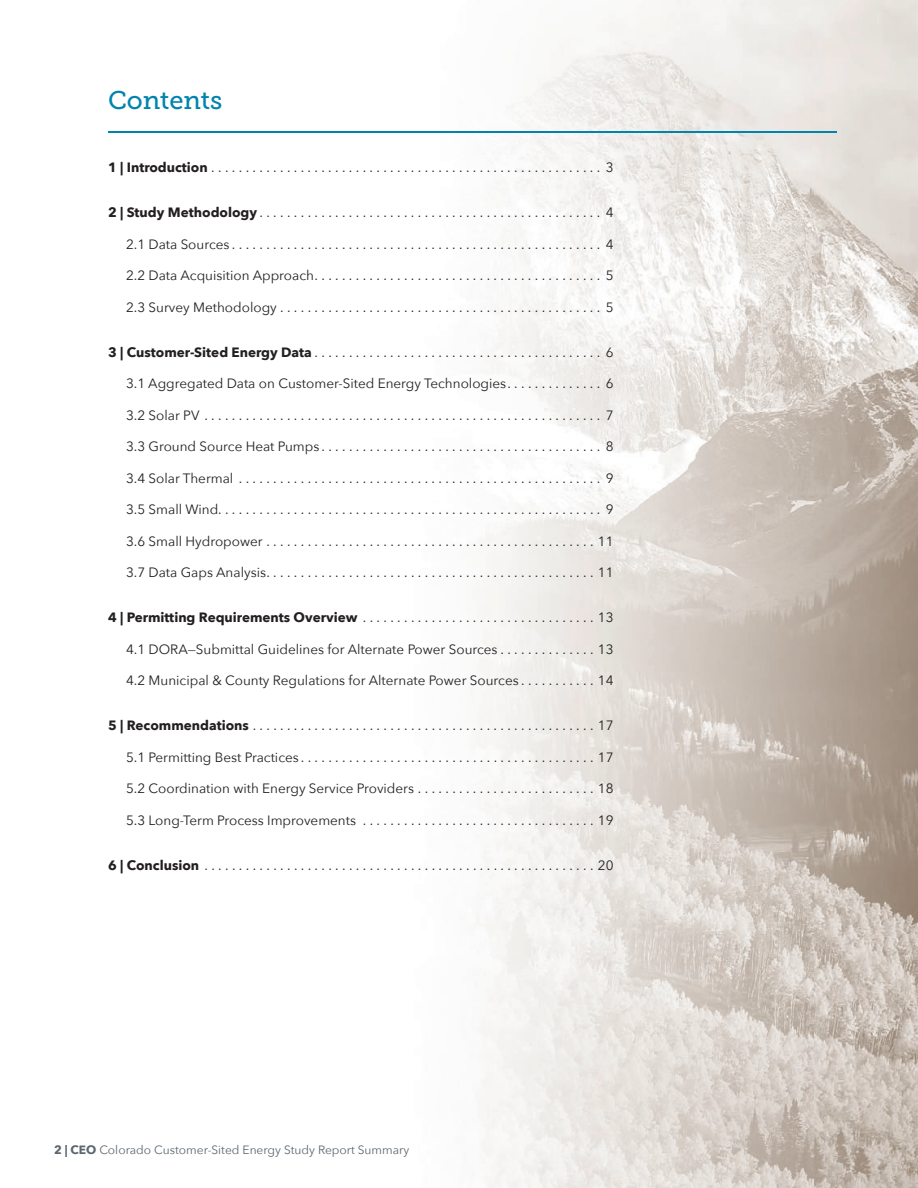
<style>
.page{position:relative;width:918px;height:1188px;background:#fff}
.page>*{position:absolute;margin:0;border:0;box-sizing:border-box;transform-origin:0 0}
.t1{font:25.5px "Museo Slab 500";color:#0084ad}
.t2{font:13.5px "Avenir Next";color:#231f20}
.t3{font:12px "Avenir Next";color:#5c666f}
.s1{font-weight:700}
</style>
<div class="page">
<img style="left:389px;top:0;width:529px;height:1188px">
<hr style="left:917px;top:90px;width:1px;height:120px;background:#0084ad">
<hr style="left:108px;top:132px;width:729px;height:1px;background:#0084ad">
<h1 class="t1" style="left:108px;top:86px;width:116px">Contents</h1>
<p class="t2" style="left:108px;top:159px;width:507px"><span class="s1">1 | Introduction</span> . . . . . . . . . . . . . . . . . . . . . . . . . . . . . . . . . . . . . . . . . . . . . . . . . . . . . . . . . 3</p>
<p class="t2" style="left:108px;top:204px;width:507px"><span class="s1">2 | Study Methodology</span> . . . . . . . . . . . . . . . . . . . . . . . . . . . . . . . . . . . . . . . . . . . . . . . . . . 4</p>
<p class="t2" style="left:126px;top:236px;width:489px">2.1 Data Sources . . . . . . . . . . . . . . . . . . . . . . . . . . . . . . . . . . . . . . . . . . . . . . . . . . . . . . 4</p>
<p class="t2" style="left:126px;top:267px;width:489px">2.2 Data Acquisition Approach . . . . . . . . . . . . . . . . . . . . . . . . . . . . . . . . . . . . . . . . . . 5</p>
<p class="t2" style="left:126px;top:299px;width:489px">2.3 Survey Methodology . . . . . . . . . . . . . . . . . . . . . . . . . . . . . . . . . . . . . . . . . . . . . . . 5</p>
<p class="t2" style="left:108px;top:344px;width:507px"><span class="s1">3 | Customer-Sited Energy Data</span> . . . . . . . . . . . . . . . . . . . . . . . . . . . . . . . . . . . . . . . . . . 6</p>
<p class="t2" style="left:126px;top:375px;width:489px">3.1 Aggregated Data on Customer-Sited Energy Technologies . . . . . . . . . . . . . . 6</p>
<p class="t2" style="left:126px;top:407px;width:489px">3.2 Solar PV . . . . . . . . . . . . . . . . . . . . . . . . . . . . . . . . . . . . . . . . . . . . . . . . . . . . . . . . . . 7</p>
<p class="t2" style="left:126px;top:438px;width:489px">3.3 Ground Source Heat Pumps . . . . . . . . . . . . . . . . . . . . . . . . . . . . . . . . . . . . . . . . . 8</p>
<p class="t2" style="left:126px;top:470px;width:489px">3.4 Solar Thermal . . . . . . . . . . . . . . . . . . . . . . . . . . . . . . . . . . . . . . . . . . . . . . . . . . . . . 9</p>
<p class="t2" style="left:126px;top:501px;width:489px">3.5 Small Wind. . . . . . . . . . . . . . . . . . . . . . . . . . . . . . . . . . . . . . . . . . . . . . . . . . . . . . . . 9</p>
<p class="t2" style="left:126px;top:533px;width:489px">3.6 Small Hydropower . . . . . . . . . . . . . . . . . . . . . . . . . . . . . . . . . . . . . . . . . . . . . . . . 11</p>
<p class="t2" style="left:126px;top:564px;width:489px">3.7 Data Gaps Analysis . . . . . . . . . . . . . . . . . . . . . . . . . . . . . . . . . . . . . . . . . . . . . . . . 11</p>
<p class="t2" style="left:108px;top:609px;width:507px"><span class="s1">4 | Permitting Requirements Overview</span> . . . . . . . . . . . . . . . . . . . . . . . . . . . . . . . . . . 13</p>
<p class="t2" style="left:126px;top:641px;width:489px">4.1 DORA—Submittal Guidelines for Alternate Power Sources . . . . . . . . . . . . . . 13</p>
<p class="t2" style="left:126px;top:672px;width:489px">4.2 Municipal &amp; County Regulations for Alternate Power Sources . . . . . . . . . . . 14</p>
<p class="t2" style="left:108px;top:717px;width:507px"><span class="s1">5 | Recommendations</span> . . . . . . . . . . . . . . . . . . . . . . . . . . . . . . . . . . . . . . . . . . . . . . . . . . 17</p>
<p class="t2" style="left:126px;top:749px;width:489px">5.1 Permitting Best Practices . . . . . . . . . . . . . . . . . . . . . . . . . . . . . . . . . . . . . . . . . . . 17</p>
<p class="t2" style="left:126px;top:780px;width:489px">5.2 Coordination with Energy Service Providers . . . . . . . . . . . . . . . . . . . . . . . . . . 18</p>
<p class="t2" style="left:126px;top:812px;width:489px">5.3 Long-Term Process Improvements . . . . . . . . . . . . . . . . . . . . . . . . . . . . . . . . . . 19</p>
<p class="t2" style="left:108px;top:857px;width:507px"><span class="s1">6 | Conclusion</span> . . . . . . . . . . . . . . . . . . . . . . . . . . . . . . . . . . . . . . . . . . . . . . . . . . . . . . . . . 20</p>
<p class="t3" style="left:54px;top:1142px;width:357px"><span class="s1">2 | CEO</span> Colorado Customer-Sited Energy Study Report Summary</p>
</div>
